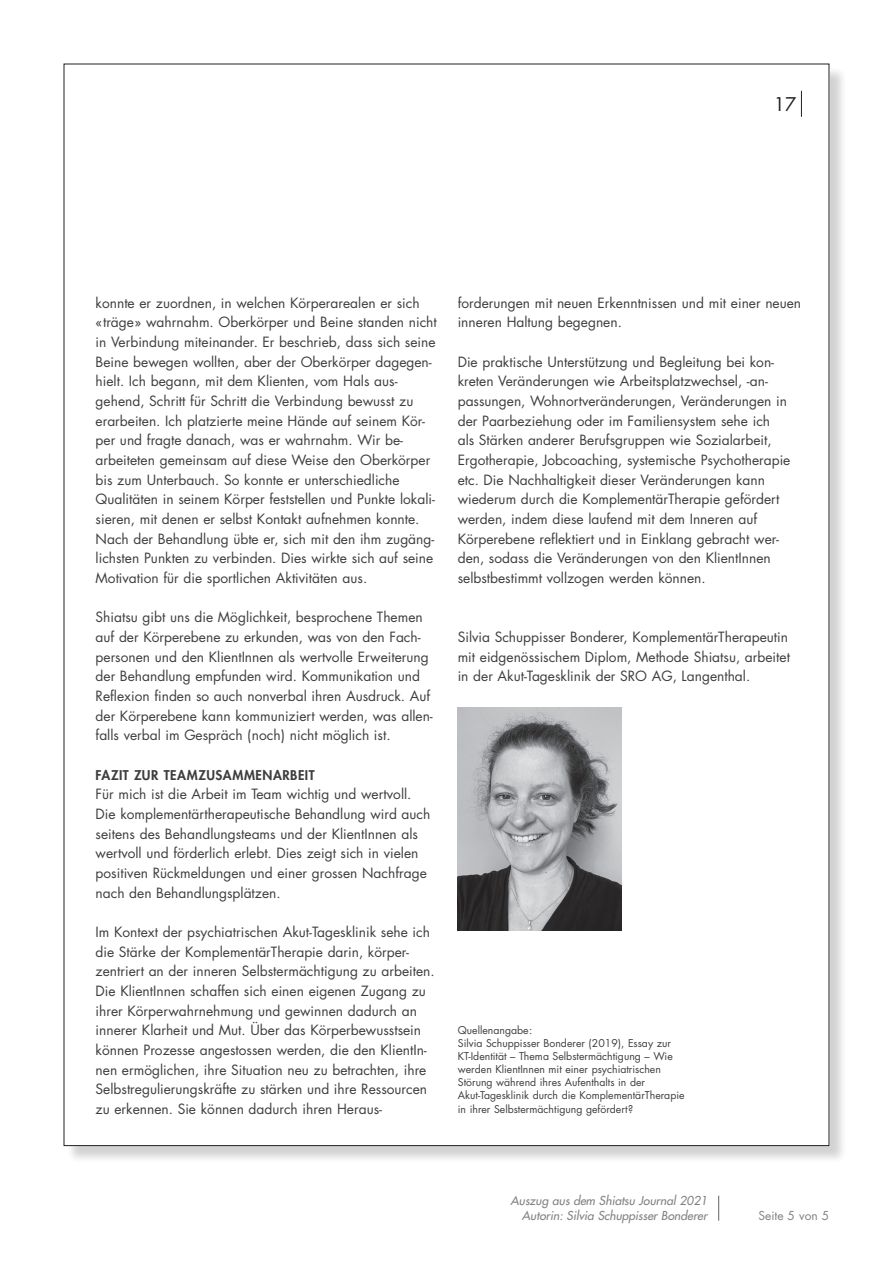
<style>
.page{position:relative;width:893px;height:1263px;background:#fff}
.page>*{position:absolute;margin:0;border:0;box-sizing:border-box;transform-origin:0 0}
.t1{font:18.3px "Futura Std";color:#231f20}
.t2{font:13.8px/19.6px "Futura Std";color:#3e3e3f}
.t3{font:800 13.05px "Futura Std";letter-spacing:.04em;color:#3e3e3f}
.t4{font:italic 500 12px/15px "Futura Std";color:#808285;text-align:right}
.t5{font:12px "Futura Std";color:#808285}
.t6{font:10.5px/13px "Futura Std";color:#3e3e3f}
</style>
<div class="page">
<svg style="left:718px;top:1196px;width:1px;height:24px"></svg>
<div style="left:66px;top:66px;width:781px;height:1097px;background:#231f20;opacity:.2"></div>
<div style="left:64px;top:64px;width:765px;height:1081px;background:#fff"></div>
<svg style="left:801px;top:91px;width:1px;height:26px"></svg>
<img style="left:458px;top:707px;width:163px;height:223px">
<h1 class="t1" style="left:774px;top:93px;width:24px">17</h1>
<p class="t2" style="left:96px;top:293px;width:343px">konnte er zuordnen, in welchen Körperarealen er sich «träge» wahrnahm. Oberkörper und Beine standen nicht in Verbindung miteinander. Er beschrieb, dass sich seine Beine bewegen wollten, aber der Oberkörper dagegen&shy;hielt. Ich begann, mit dem Klienten, vom Hals aus&shy;gehend, Schritt für Schritt die Verbindung bewusst zu erarbeiten. Ich platzierte meine Hände auf seinem Kör&shy;per und fragte danach, was er wahrnahm. Wir be&shy;arbeiteten gemeinsam auf diese Weise den Oberkörper bis zum Unterbauch. So konnte er unterschiedliche Qualitäten in seinem Körper feststellen und Punkte lokali&shy;sieren, mit denen er selbst Kontakt aufnehmen konnte.<br>Nach der Behandlung übte er, sich mit den ihm zugäng&shy;lichsten Punkten zu verbinden. Dies wirkte sich auf seine Motivation für die sportlichen Aktivitäten aus.</p>
<p class="t2" style="left:96px;top:607px;width:339px">Shiatsu gibt uns die Möglichkeit, besprochene Themen auf der Körperebene zu erkunden, was von den Fach&shy;personen und den KlientInnen als wertvolle Erweiterung der Behandlung empfunden wird. Kommunikation und Reflexion finden so auch nonverbal ihren Ausdruck. Auf der Körperebene kann kommuniziert werden, was allen&shy;falls verbal im Gespräch (noch) nicht möglich ist.</p>
<p class="t3" style="left:96px;top:766px;width:221px">FAZIT ZUR TEAMZUSAMMENARBEIT</p>
<p class="t2" style="left:96px;top:784px;width:336px">Für mich ist die Arbeit im Team wichtig und wertvoll.<br>Die komplementärtherapeutische Behandlung wird auch seitens des Behandlungsteams und der KlientInnen als wertvoll und förderlich erlebt. Dies zeigt sich in vielen positiven Rückmeldungen und einer grossen Nachfrage nach den Behandlungsplätzen.</p>
<p class="t2" style="left:96px;top:922px;width:341px">Im Kontext der psychiatrischen Akut-Tagesklinik sehe ich die Stärke der KomplementärTherapie darin, körper&shy;zentriert an der inneren Selbstermächtigung zu arbeiten.<br>Die KlientInnen schaffen sich einen eigenen Zugang zu ihrer Körperwahrnehmung und gewinnen dadurch an innerer Klarheit und Mut. Über das Körperbewusstsein können Prozesse angestossen werden, die den KlientIn&shy;nen ermöglichen, ihre Situation neu zu betrachten, ihre Selbstregulierungskräfte zu stärken und ihre Ressourcen zu erkennen. Sie können dadurch ihren Heraus-</p>
<p class="t2" style="left:458px;top:293px;width:345px">forderungen mit neuen Erkenntnissen und mit einer neuen inneren Haltung begegnen.</p>
<p class="t2" style="left:458px;top:352px;width:334px">Die praktische Unterstützung und Begleitung bei kon&shy;kreten Veränderungen wie Arbeitsplatzwechsel, -an&shy;passungen, Wohnortveränderungen, Veränderungen in der Paarbeziehung oder im Familiensystem sehe ich<br>als Stärken anderer Berufsgruppen wie Sozialarbeit, Ergotherapie, Jobcoaching, systemische Psychotherapie etc. Die Nachhaltigkeit dieser Veränderungen kann wiederum durch die KomplementärTherapie gefördert werden, indem diese laufend mit dem Inneren auf Körperebene reflektiert und in Einklang gebracht wer&shy;den, sodass die Veränderungen von den KlientInnen selbstbestimmt vollzogen werden können.</p>
<p class="t2" style="left:458px;top:627px;width:334px">Silvia Schuppisser Bonderer, KomplementärTherapeutin mit eidgenössischem Diplom, Methode Shiatsu, arbeitet in der Akut-Tagesklinik der SRO AG, Langenthal.</p>
<p class="t6" style="left:458px;top:1024px;width:228px">Quellenangabe:<br>Silvia Schuppisser Bonderer (2019), Essay zur KT-Identität – Thema Selbstermächtigung – Wie werden KlientInnen mit einer psychiatrischen Störung während ihres Aufenthalts in der Akut-Tagesklinik durch die KomplementärTherapie in ihrer Selbstermächtigung gefördert?</p>
<p class="t4" style="left:510px;top:1194px;width:198px">Auszug aus dem Shiatsu Journal 2021<br>Autorin: Silvia Schuppisser Bonderer</p>
<p class="t5" style="left:758px;top:1208px;width:72px">Seite 5 von 5</p>
</div>
